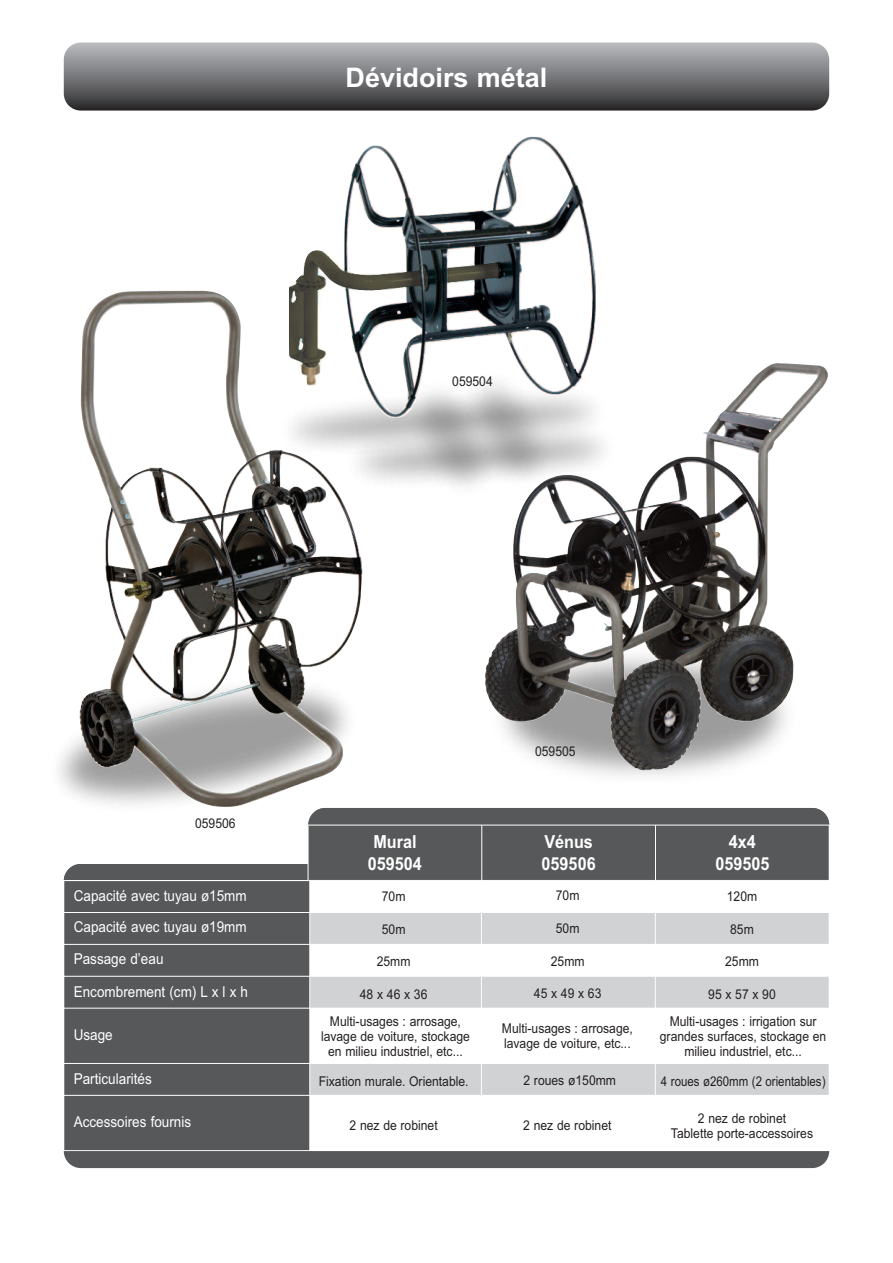
<style>
.page{position:relative;width:893px;height:1263px;background:#fff}
.page>*{position:absolute;margin:0;border:0;box-sizing:border-box;transform-origin:0 0}
.t1{font:700 27px "Arial";color:#fff}
.t2{font:700 18px/22.5px "Arial";color:#fff;text-align:center;scale:.9 1}
.t3{font:15px/31.5px "Arial";color:#fff;text-align:justify;scale:.9 1}
.t4{font:13.5px/15px "Arial";color:#231f20;text-align:center;scale:.9 1}
.t5{font:13.5px "Arial";color:#231f20;scale:.85 1}
.t6{font:13.5px "Arial";letter-spacing:.305em;color:#231f20;scale:.9 1}
</style>
<div class="page">
<svg style="left:64px;top:43px;width:765px;height:68px;background:#757679"></svg>
<img style="left:289px;top:137px;width:307px;height:281px">
<img style="left:79px;top:291px;width:283px;height:516px">
<img style="left:485px;top:363px;width:343px;height:407px">
<div style="left:308px;top:808px;width:521px;height:34px;background:#57585a;border-radius:17px"></div>
<div style="left:64px;top:864px;width:277px;height:34px;background:#57585a;border-radius:17px"></div>
<div style="left:64px;top:880px;width:246px;height:32px;background:#57585a"></div>
<div style="left:310px;top:880px;width:171px;height:32px;background:#fff"></div>
<div style="left:64px;top:912px;width:246px;height:32px;background:#57585a"></div>
<div style="left:310px;top:912px;width:171px;height:32px;background:#d1d2d4"></div>
<div style="left:481px;top:912px;width:174px;height:32px;background:#d1d2d4"></div>
<div style="left:655px;top:912px;width:174px;height:32px;background:#d1d2d4"></div>
<div style="left:64px;top:944px;width:246px;height:32px;background:#57585a"></div>
<div style="left:64px;top:976px;width:246px;height:32px;background:#57585a"></div>
<div style="left:310px;top:976px;width:171px;height:32px;background:#d1d2d4"></div>
<div style="left:481px;top:976px;width:174px;height:32px;background:#d1d2d4"></div>
<div style="left:655px;top:976px;width:174px;height:32px;background:#d1d2d4"></div>
<div style="left:64px;top:1008px;width:246px;height:55px;background:#57585a"></div>
<div style="left:64px;top:1063px;width:246px;height:32px;background:#57585a"></div>
<div style="left:310px;top:1063px;width:171px;height:32px;background:#d1d2d4"></div>
<div style="left:481px;top:1063px;width:174px;height:32px;background:#d1d2d4"></div>
<div style="left:655px;top:1063px;width:174px;height:32px;background:#d1d2d4"></div>
<div style="left:64px;top:1095px;width:246px;height:55px;background:#57585a"></div>
<hr style="left:64px;top:880px;width:1px;height:270px;background:#fff">
<hr style="left:309px;top:880px;width:1px;height:270px;background:#fff">
<hr style="left:481px;top:880px;width:1px;height:270px;background:#fff">
<hr style="left:655px;top:880px;width:1px;height:270px;background:#fff">
<hr style="left:64px;top:880px;width:765px;height:1px;background:#fff">
<hr style="left:64px;top:912px;width:765px;height:1px;background:#fff">
<hr style="left:64px;top:944px;width:765px;height:1px;background:#fff">
<hr style="left:64px;top:976px;width:765px;height:1px;background:#fff">
<hr style="left:64px;top:1008px;width:765px;height:1px;background:#fff">
<hr style="left:64px;top:1063px;width:765px;height:1px;background:#fff">
<hr style="left:64px;top:1095px;width:765px;height:1px;background:#fff">
<div style="left:308px;top:825px;width:174px;height:55px;background:#57585a"></div>
<div style="left:482px;top:825px;width:173px;height:55px;background:#57585a"></div>
<div style="left:655px;top:825px;width:174px;height:55px;background:#57585a"></div>
<hr style="left:308px;top:825px;width:1px;height:55px;background:#fff">
<hr style="left:481px;top:825px;width:1px;height:55px;background:#fff">
<hr style="left:655px;top:825px;width:1px;height:55px;background:#fff">
<hr style="left:308px;top:825px;width:521px;height:1px;background:#fff">
<div style="left:64px;top:1151px;width:765px;height:17px;background:#57585a"></div>
<h1 class="t1" style="left:346px;top:61px;width:203px">Dévidoirs métal</h1>
<p class="t4" style="left:452px;top:374px;width:47px">059504</p>
<p class="t4" style="left:195px;top:815px;width:47px">059506</p>
<p class="t3" style="left:74px;top:880px;width:194px">Capacité avec tuyau ø15mm Capacité avec tuyau ø19mm Passage d’eau</p>
<p class="t3" style="left:74px;top:976px;width:195px">Encombrement (cm) L x l x h</p>
<p class="t3" style="left:74px;top:1019px;width:45px">Usage</p>
<p class="t3" style="left:74px;top:1063px;width:88px">Particularités</p>
<p class="t3" style="left:74px;top:1106px;width:132px">Accessoires fournis</p>
<p class="t4" style="left:535px;top:743px;width:47px">059505</p>
<h2 class="t2" style="left:368px;top:830px;width:62px">Mural<br>059504</h2>
<h2 class="t2" style="left:542px;top:830px;width:62px;text-align:left">Vénus<br>059506</h2>
<h2 class="t2" style="left:715px;top:830px;width:62px">4x4<br>059505</h2>
<p class="t4" style="left:382px;top:889px;width:28px">70m</p>
<p class="t4" style="left:382px;top:921px;width:28px">50m</p>
<p class="t4" style="left:377px;top:954px;width:39px">25mm</p>
<p class="t6" style="left:360px;top:986px;width:77px">48x46x36</p>
<p class="t4" style="left:556px;top:888px;width:28px">70m</p>
<p class="t4" style="left:556px;top:921px;width:28px">50m</p>
<p class="t4" style="left:551px;top:953px;width:39px">25mm</p>
<p class="t6" style="left:534px;top:986px;width:77px">45x49x63</p>
<p class="t4" style="left:727px;top:889px;width:35px">120m</p>
<p class="t4" style="left:730px;top:921px;width:28px">85m</p>
<p class="t4" style="left:725px;top:954px;width:39px">25mm</p>
<p class="t6" style="left:708px;top:986px;width:77px">95x57x90</p>
<p class="t4" style="left:321px;top:1014px;width:167px">Multi-usages : arrosage, lavage de voiture, stockage en milieu industriel, etc...</p>
<p class="t4" style="left:660px;top:1014px;width:186px">Multi-usages : irrigation sur grandes surfaces, stockage en milieu industriel, etc...</p>
<p class="t4" style="left:502px;top:1021px;width:147px;text-align:left">Multi-usages : arrosage, lavage de voiture, etc...</p>
<p class="t4" style="left:319px;top:1073px;width:168px">Fixation murale. Orientable.</p>
<p class="t4" style="left:523px;top:1073px;width:104px">2 roues ø150mm</p>
<p class="t5" style="left:661px;top:1073px;width:195px">4 roues ø260mm (2 orientables)</p>
<p class="t4" style="left:350px;top:1118px;width:99px">2 nez de robinet</p>
<p class="t4" style="left:523px;top:1117px;width:99px">2 nez de robinet</p>
<p class="t4" style="left:671px;top:1110px;width:159px">2 nez de robinet<br>Tablette porte-accessoires</p>
</div>
